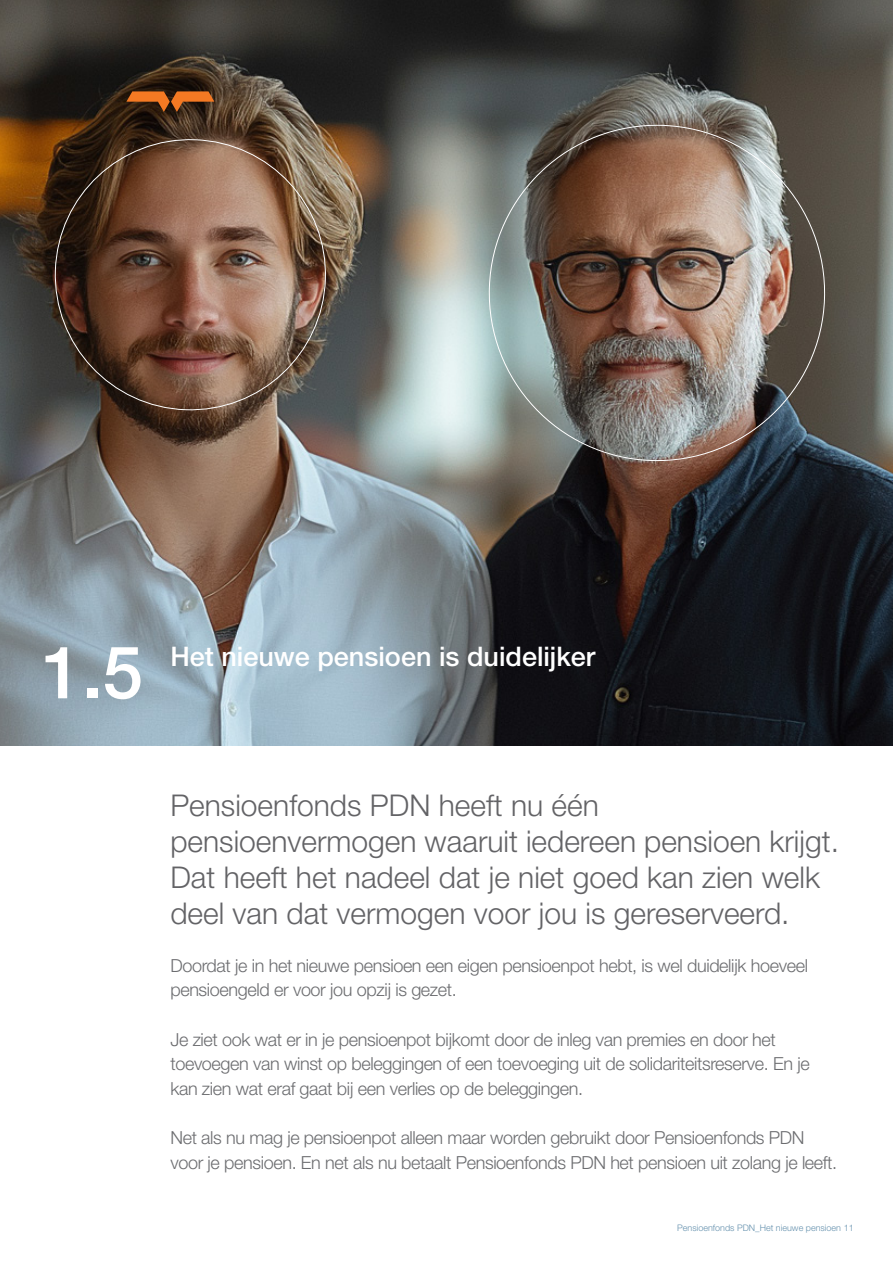
<style>
.page{position:relative;width:893px;height:1263px;background:#fff}
.page>*{position:absolute;margin:0;border:0;box-sizing:border-box;transform-origin:0 0}
.t1{font:500 72.9px "Helvetica Neue LT Pro";color:#fff}
.t2{font:300 30px/36px "Helvetica Neue LT Pro";color:#636366}
.t3{font:500 27px "Helvetica Neue LT Pro";color:#fff}
.t4{font:300 18px/24.6px "Helvetica Neue LT Pro";letter-spacing:-.02em;color:#6c6d70}
.t5{font:300 9px "Helvetica Neue LT Pro";color:#6591ae}
</style>
<div class="page">
<img style="left:0;top:0;width:893px;height:745px">
<svg style="left:126px;top:91px;width:88px;height:21px"></svg>
<img style="left:53px;top:137px;width:275px;height:275px">
<img style="left:486px;top:122px;width:342px;height:342px">
<p class="t1" style="left:42px;top:628px;width:103px">1.5</p>
<p class="t3" style="left:170px;top:640px;width:426px">Het nieuwe pensioen is duidelijker</p>
<p class="t2" style="left:170px;top:786px;width:670px">Pensioenfonds PDN heeft nu één pensioenvermogen waaruit iedereen pensioen krijgt.<br>Dat heeft het nadeel dat je niet goed kan zien welk deel van dat vermogen voor jou is gereserveerd.</p>
<p class="t4" style="left:170px;top:953px;width:639px">Doordat je in het nieuwe pensioen een eigen pensioenpot hebt, is wel duidelijk hoeveel pensioengeld er voor jou opzij is gezet.</p>
<p class="t4" style="left:170px;top:1026px;width:641px">Je ziet ook wat er in je pensioenpot bijkomt door de inleg van premies en door het toevoegen van winst op beleggingen of een toevoeging uit de solidariteitsreserve. En je kan zien wat eraf gaat bij een verlies op de beleggingen.</p>
<p class="t4" style="left:170px;top:1125px;width:668px">Net als nu mag je pensioenpot alleen maar worden gebruikt door Pensioenfonds PDN voor je pensioen. En net als nu betaalt Pensioenfonds PDN het pensioen uit zolang je leeft.</p>
<p class="t5" style="left:677px;top:1222px;width:178px">Pensioenfonds PDN_Het nieuwe pensioen 11</p>
</div>
